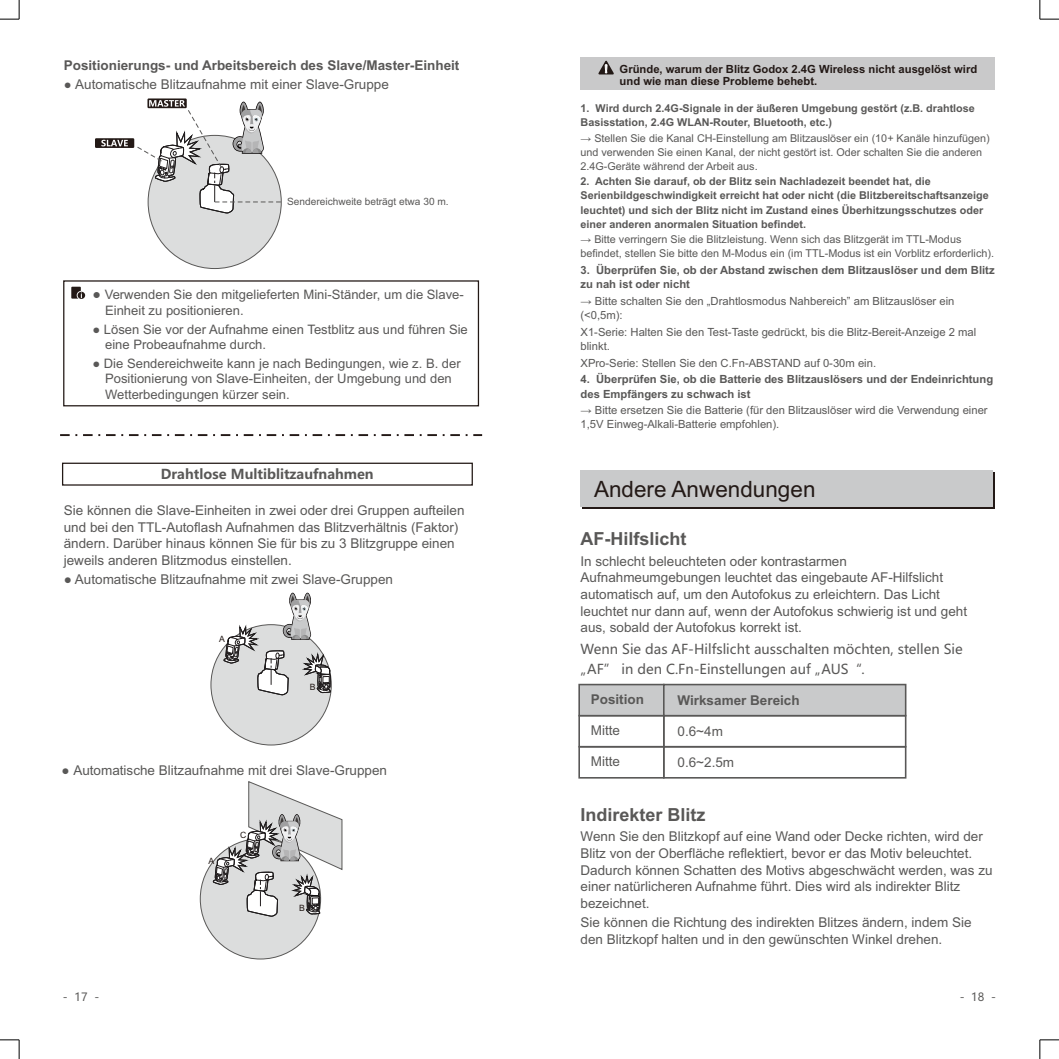
<style>
.page{position:relative;width:1059px;height:1059px;background:#fff}
.page>*{position:absolute;margin:0;border:0;box-sizing:border-box;transform-origin:0 0}
.t1{font:22.5px "Arial";color:#231916}
.t2{font:700 18px "Arial";color:#595857}
.t3{font:13.5px/16.7px "Arial";color:#595857}
.t4{font:13.5px/19.6px "Microsoft Ya Hei";color:#595857}
.t5{font:700 13.5px "Arial";color:#595857}
.t6{font:700 13.5px "Microsoft Ya Hei";color:#595857}
.t7{font:13.05px/15.3px "Arial";color:#595857}
.t8{font:11.25px/14.6px "Arial";color:#595857}
.t9{font:700 11.25px/14.6px "Arial";color:#595857}
.t10{font:700 11.25px/12.6px "Arial";color:#231916}
.t11{font:11.25px "Microsoft Ya Hei";color:#595857}
.t12{font:700 10.8px/14px "Arial";color:#595857}
.t13{font:10.8px/14px "Arial";color:#595857}
.t14{font:10.12px "Arial";color:#595857}
.t15{font:8.78px "Arial";color:#231916}
.s1{font-size:13.05px}
.s2{font-family:"Microsoft Ya Hei"}
</style>
<div class="page">
<svg style="left:0;top:1039px;width:20px;height:20px"></svg>
<svg style="left:1039px;top:1039px;width:20px;height:20px"></svg>
<svg style="left:1039px;top:0;width:20px;height:20px"></svg>
<svg style="left:0;top:0;width:20px;height:20px"></svg>
<div style="left:148px;top:135px;width:133px;height:134px;background:#dcdddd;border:1px solid #595857;border-radius:50%"></div>
<svg style="left:95px;top:98px;width:186px;height:115px"></svg>
<div style="left:63px;top:280px;width:416px;height:126px;border:1px solid #231916"></div>
<div style="left:71px;top:287px;width:10px;height:12px;background:#231916"></div>
<div style="left:77px;top:291px;width:9px;height:9px;border:2px solid #fff;border-radius:50%"></div>
<svg style="left:78px;top:292px;width:7px;height:7px"></svg>
<div style="left:62px;top:463px;width:411px;height:23px;border:1px solid #231916"></div>
<svg style="left:60px;top:434px;width:422px;height:2px"></svg>
<div style="left:211px;top:624px;width:120px;height:121px;background:#dcdddd;border:1px solid #595857;border-radius:50%"></div>
<svg style="left:224px;top:593px;width:107px;height:102px"></svg>
<div style="left:200px;top:838px;width:121px;height:121px;background:#dcdddd;border:1px solid #595857;border-radius:50%"></div>
<svg style="left:213px;top:781px;width:129px;height:135px"></svg>
<div style="left:582px;top:472px;width:413px;height:37px;background:#231916"></div>
<div style="left:580px;top:470px;width:413px;height:37px;background:#c9cacb"></div>
<div style="left:580px;top:57px;width:415px;height:33px;background:#c9c9ca"></div>
<svg style="left:598px;top:60px;width:16px;height:15px"></svg>
<div style="left:578px;top:715px;width:86px;height:32px;border:2px solid #595857"></div>
<div style="left:578px;top:746px;width:86px;height:32px;border:2px solid #595857"></div>
<div style="left:578px;top:684px;width:86px;height:32px;background:#c9cacb;border:2px solid #595857"></div>
<div style="left:663px;top:715px;width:243px;height:32px;border:2px solid #595857"></div>
<div style="left:663px;top:746px;width:243px;height:32px;border:2px solid #595857"></div>
<div style="left:663px;top:684px;width:243px;height:32px;background:#c9cacb;border:2px solid #595857"></div>
<p class="t5" style="left:64px;top:60px;width:397px">Positionierungs- und Arbeitsbereich des Slave/Master-Einheit</p>
<p class="t3" style="left:64px;top:77px;width:327px"><span class="s1">●</span> Automatische Blitzaufnahme mit einer Slave-Gruppe</p>
<p class="t14" style="left:287px;top:197px;width:163px">Sendereichweite beträgt etwa 30 m.</p>
<p class="t7" style="left:105px;top:287px;width:360px;line-height:16px;text-indent:-13px"><span class="s2">●</span> Verwenden Sie den mitgelieferten Mini-Ständer, um die Slave-<br>Einheit zu positionieren.</p>
<p class="t7" style="left:105px;top:323px;width:364px;text-indent:-13px">● Lösen Sie vor der Aufnahme einen Testblitz aus und führen Sie eine Probeaufnahme durch.</p>
<p class="t7" style="left:105px;top:357px;width:357px;text-indent:-13px">● Die Sendereichweite kann je nach Bedingungen, wie z. B. der<br>Positionierung von Slave-Einheiten, der Umgebung und den<br>Wetterbedingungen kürzer sein.</p>
<p class="t6" style="left:161px;top:468px;width:214px">Drahtlose Multiblitzaufnahmen</p>
<p class="t3" style="left:64px;top:503px;width:402px">Sie können die Slave-Einheiten in zwei oder drei Gruppen aufteilen und bei den TTL-Autoflash Aufnahmen das Blitzverhältnis (Faktor) ändern. Darüber hinaus können Sie für bis zu 3 Blitzgruppe einen jeweils anderen Blitzmodus einstellen.</p>
<p class="t3" style="left:64px;top:573px;width:331px">● Automatische Blitzaufnahme mit zwei Slave-Gruppen</p>
<p class="t15" style="left:219px;top:636px;width:7px">A</p>
<p class="t15" style="left:310px;top:683px;width:7px">B</p>
<p class="t3" style="left:61px;top:763px;width:327px">● Automatische Blitzaufnahme mit drei Slave-Gruppen</p>
<p class="t15" style="left:208px;top:858px;width:7px">A</p>
<p class="t15" style="left:240px;top:831px;width:8px">C</p>
<p class="t15" style="left:299px;top:905px;width:7px">B</p>
<p class="t10" style="left:619px;top:64px;width:359px">Gründe, warum der Blitz Godox 2.4G Wireless nicht ausgelöst wird und wie man diese Probleme behebt.</p>
<p class="t12" style="left:580px;top:102px;width:396px">1. Wird durch 2.4G-Signale in der äußeren Umgebung gestört (z.B. drahtlose<br>Basisstation, 2.4G WLAN-Router, Bluetooth, etc.)</p>
<p class="t13" style="left:580px;top:132px;width:411px">→ Stellen Sie die Kanal CH-Einstellung am Blitzauslöser ein (10+ Kanäle hinzufügen) und verwenden Sie einen Kanal, der nicht gestört ist. Oder schalten Sie die anderen<br>2.4G-Geräte während der Arbeit aus.</p>
<p class="t12" style="left:580px;top:176px;width:410px">2. Achten Sie darauf, ob der Blitz sein Nachladezeit beendet hat, die Serienbildgeschwindigkeit erreicht hat oder nicht (die Blitzbereitschaftsanzeige leuchtet) und sich der Blitz nicht im Zustand eines Überhitzungsschutzes oder einer anderen anormalen Situation befindet.</p>
<p class="t13" style="left:580px;top:233px;width:415px">→ Bitte verringern Sie die Blitzleistung. Wenn sich das Blitzgerät im TTL-Modus befindet, stellen Sie bitte den M-Modus ein (im TTL-Modus ist ein Vorblitz erforderlich).</p>
<p class="t9" style="left:580px;top:263px;width:416px">3. Überprüfen Sie, ob der Abstand zwischen dem Blitzauslöser und dem Blitz zu nah ist oder nicht</p>
<p class="t8" style="left:580px;top:294px;width:375px">→ Bitte schalten Sie den „Drahtlosmodus Nahbereich” am Blitzauslöser ein (&lt;0,5m):</p>
<p class="t8" style="left:580px;top:325px;width:397px">X1-Serie: Halten Sie den Test-Taste gedrückt, bis die Blitz-Bereit-Anzeige 2 mal blinkt.</p>
<p class="t8" style="left:580px;top:356px;width:297px">XPro-Serie: Stellen Sie den C.Fn-ABSTAND auf 0-30m ein.</p>
<p class="t9" style="left:580px;top:373px;width:414px">4. Überprüfen Sie, ob die Batterie des Blitzauslösers und der Endeinrichtung des Empfängers zu schwach ist</p>
<p class="t8" style="left:580px;top:404px;width:409px">→ Bitte ersetzen Sie die Batterie (für den Blitzauslöser wird die Verwendung einer<br>1,5V Einweg-Alkali-Batterie empfohlen).</p>
<h1 class="t1" style="left:594px;top:480px;width:223px">Andere Anwendungen</h1>
<h2 class="t2" style="left:580px;top:532px;width:108px">AF-Hilfslicht</h2>
<p class="t3" style="left:580px;top:554px;width:388px">In schlecht beleuchteten oder kontrastarmen Aufnahmeumgebungen leuchtet das eingebaute AF-Hilfslicht automatisch auf, um den Autofokus zu erleichtern. Das Licht leuchtet nur dann auf, wenn der Autofokus schwierig ist und geht aus, sobald der Autofokus korrekt ist.</p>
<p class="t4" style="left:580px;top:641px;width:384px">Wenn Sie das AF-Hilfslicht ausschalten möchten, stellen Sie „AF” in den C.Fn-Einstellungen auf „AUS“.</p>
<p class="t5" style="left:591px;top:694px;width:55px">Position</p>
<p class="t3" style="left:591px;top:723px;width:31px">Mitte</p>
<p class="t3" style="left:591px;top:754px;width:31px">Mitte</p>
<p class="t5" style="left:677px;top:695px;width:124px">Wirksamer Bereich</p>
<p class="t3" style="left:677px;top:724px;width:47px">0.6~4m</p>
<p class="t3" style="left:677px;top:755px;width:58px">0.6~2.5m</p>
<h2 class="t2" style="left:580px;top:807px;width:127px">Indirekter Blitz</h2>
<p class="t3" style="left:580px;top:829px;width:413px">Wenn Sie den Blitzkopf auf eine Wand oder Decke richten, wird der Blitz von der Oberfläche reflektiert, bevor er das Motiv beleuchtet.<br>Dadurch können Schatten des Motivs abgeschwächt werden, was zu einer natürlicheren Aufnahme führt. Dies wird als indirekter Blitz bezeichnet.</p>
<p class="t3" style="left:580px;top:915px;width:392px">Sie können die Richtung des indirekten Blitzes ändern, indem Sie den Blitzkopf halten und in den gewünschten Winkel drehen.</p>
<p class="t11" style="left:63px;top:992px;width:38px">- 17 -</p>
<p class="t11" style="left:959px;top:992px;width:38px">- 18 -</p>
</div>
